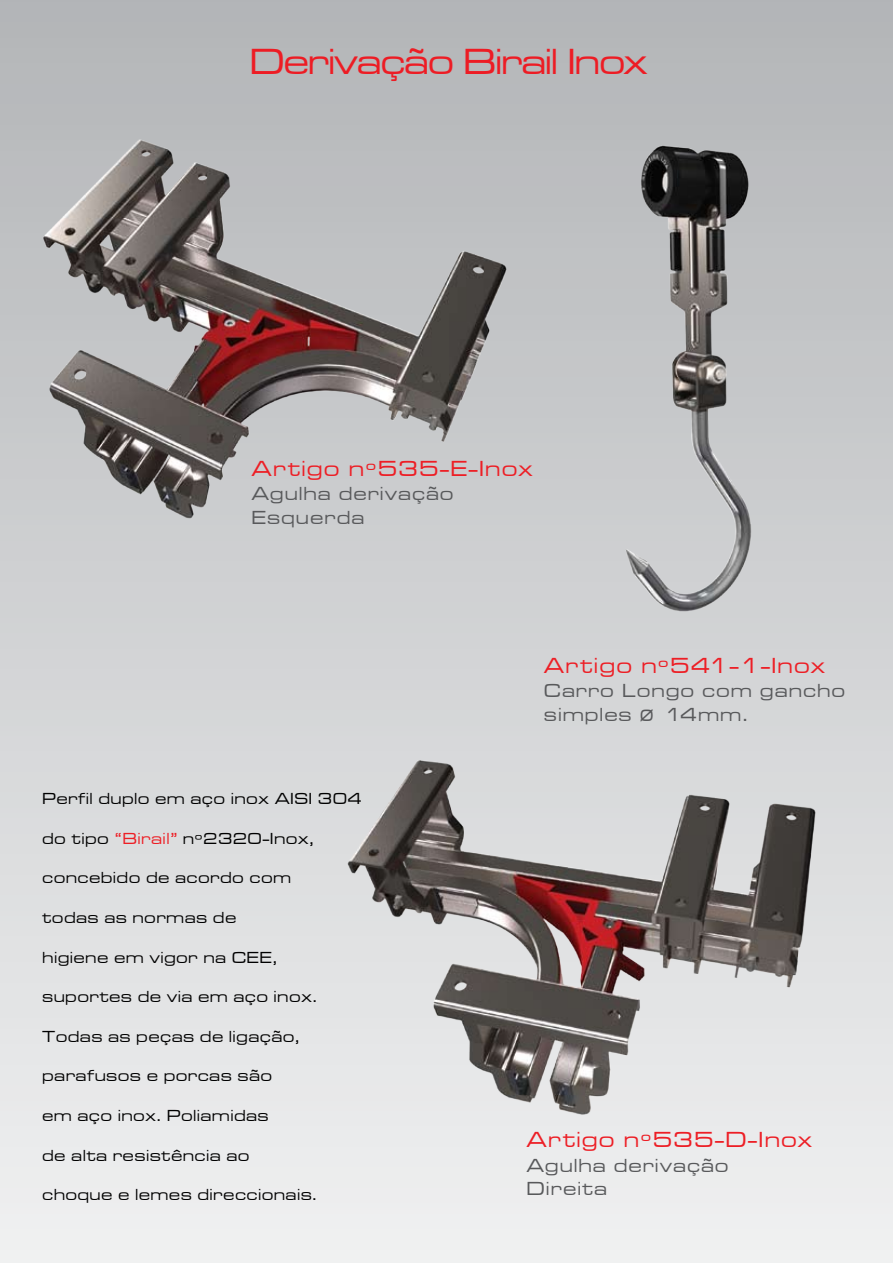
<style>
.page{position:relative;width:893px;height:1263px;background:#fff}
.page>*{position:absolute;margin:0;border:0;box-sizing:border-box;transform-origin:0 0}
.t1{font:37.5px "Microgramma D Medi Exte";color:#ed1c24}
.t2{font:22.5px "Microgramma D Medi Exte";letter-spacing:.085em;color:#ed1e25}
.t3{font:19.5px/23.4px "Microgramma D Medi Exte";letter-spacing:.085em;color:#58595b}
.t4{font:16.5px "Microgramma D Medi Exte";letter-spacing:.065em;color:#000}
.s1{font-size:24.3px}
.s2{color:#ed1e25}
</style>
<div class="page">
<div style="left:0;top:0;width:893px;height:1263px;background:linear-gradient(to bottom,#b3b5b7,#f0f1f1)"></div>
<img style="left:35px;top:98px;width:480px;height:480px">
<img style="left:489px;top:135px;width:404px;height:480px">
<img style="left:344px;top:680px;width:480px;height:480px">
<h1 class="t1" style="left:250px;top:37px;width:399px">Derivação Birail Inox</h1>
<h2 class="t2" style="left:252px;top:454px;width:282px">Artigo nº535-E-Inox</h2>
<p class="t3" style="left:252px;top:481px;width:203px">Agulha derivação<br>Esquerda</p>
<h2 class="t2" style="left:544px;top:651px;width:282px">Artigo nº541-1-Inox</h2>
<p class="t3" style="left:544px;top:678px;width:302px">Carro Longo com gancho simples <span class="s1">ø</span> 14mm.</p>
<p class="t4" style="left:43px;top:788px;width:321px">Perfil duplo em aço inox AISI 304</p>
<p class="t4" style="left:43px;top:828px;width:273px">do tipo <span class="s2">“Birail”</span> nº2320-Inox,</p>
<p class="t4" style="left:43px;top:867px;width:250px">concebido de acordo com</p>
<p class="t4" style="left:43px;top:907px;width:195px">todas as normas de</p>
<p class="t4" style="left:43px;top:946px;width:236px">higiene em vigor na CEE,</p>
<p class="t4" style="left:43px;top:986px;width:276px">suportes de via em aço inox.</p>
<p class="t4" style="left:43px;top:1026px;width:258px">Todas as peças de ligação,</p>
<p class="t4" style="left:43px;top:1065px;width:231px">parafusos e porcas são</p>
<p class="t4" style="left:43px;top:1105px;width:227px">em aço inox. Poliamidas</p>
<p class="t4" style="left:43px;top:1144px;width:208px">de alta resistência ao</p>
<p class="t4" style="left:43px;top:1184px;width:276px">choque e lemes direccionais.</p>
<h2 class="t2" style="left:527px;top:1125px;width:286px">Artigo nº535-D-Inox</h2>
<p class="t3" style="left:527px;top:1153px;width:203px">Agulha derivação<br>Direita</p>
</div>
